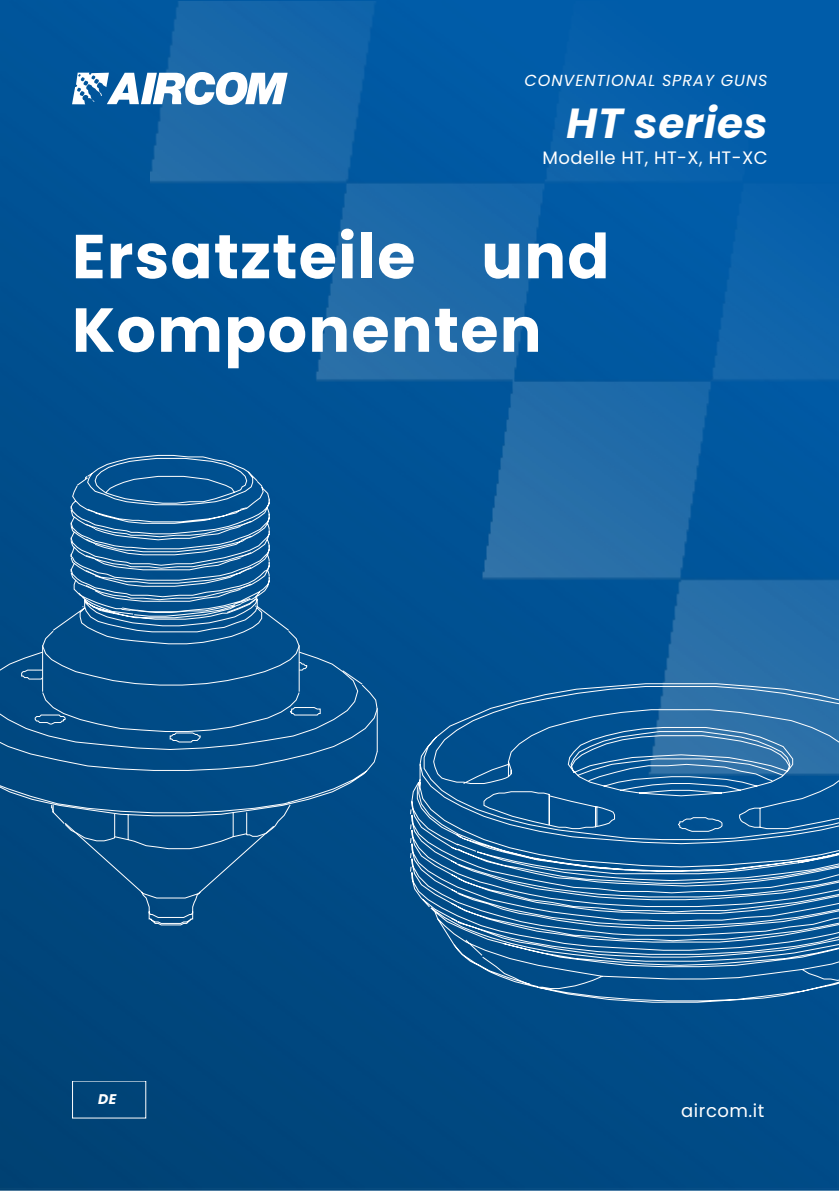
<style>
.page{position:relative;width:839px;height:1191px;background:#fff}
.page>*{position:absolute;margin:0;border:0;box-sizing:border-box;transform-origin:0 0}
.t1{font:700 62px/73.6px "Poppins";letter-spacing:.02em;color:#fff}
.t2{font:italic 700 42px "Poppins";letter-spacing:.02em;color:#fff}
.t3{font:18px "Poppins";letter-spacing:.025em;color:#fff}
.t4{font:italic 16px "Poppins";letter-spacing:.06em;color:#fff}
.t5{font:italic 700 14px "Poppins";color:#fff}
</style>
<div class="page">
<img style="left:0;top:0;width:838px;height:1191px">
<img style="left:150px;top:2px;width:688px;height:774px">
<svg style="left:72px;top:1081px;width:74px;height:38px;background:#104f80"></svg>
<svg style="left:72px;top:72px;width:215px;height:33px"></svg>
<svg style="left:0;top:454px;width:378px;height:472px;background:#0d548d"></svg>
<svg style="left:410px;top:683px;width:428px;height:320px;background:#25689e"></svg>
<p class="t4" style="left:524px;top:69px;width:244px">CONVENTIONAL SPRAY GUNS</p>
<p class="t2" style="left:566px;top:94px;width:202px">HT series</p>
<p class="t3" style="left:542px;top:145px;width:227px">Modelle HT, HT-X, HT-XC</p>
<p class="t1" style="left:72px;top:220px;width:539px">Ersatzteile und<br>Komponenten</p>
<p class="t5" style="left:98px;top:1090px;width:20px">DE</p>
<p class="t3" style="left:681px;top:1098px;width:84px">aircom.it</p>
</div>
